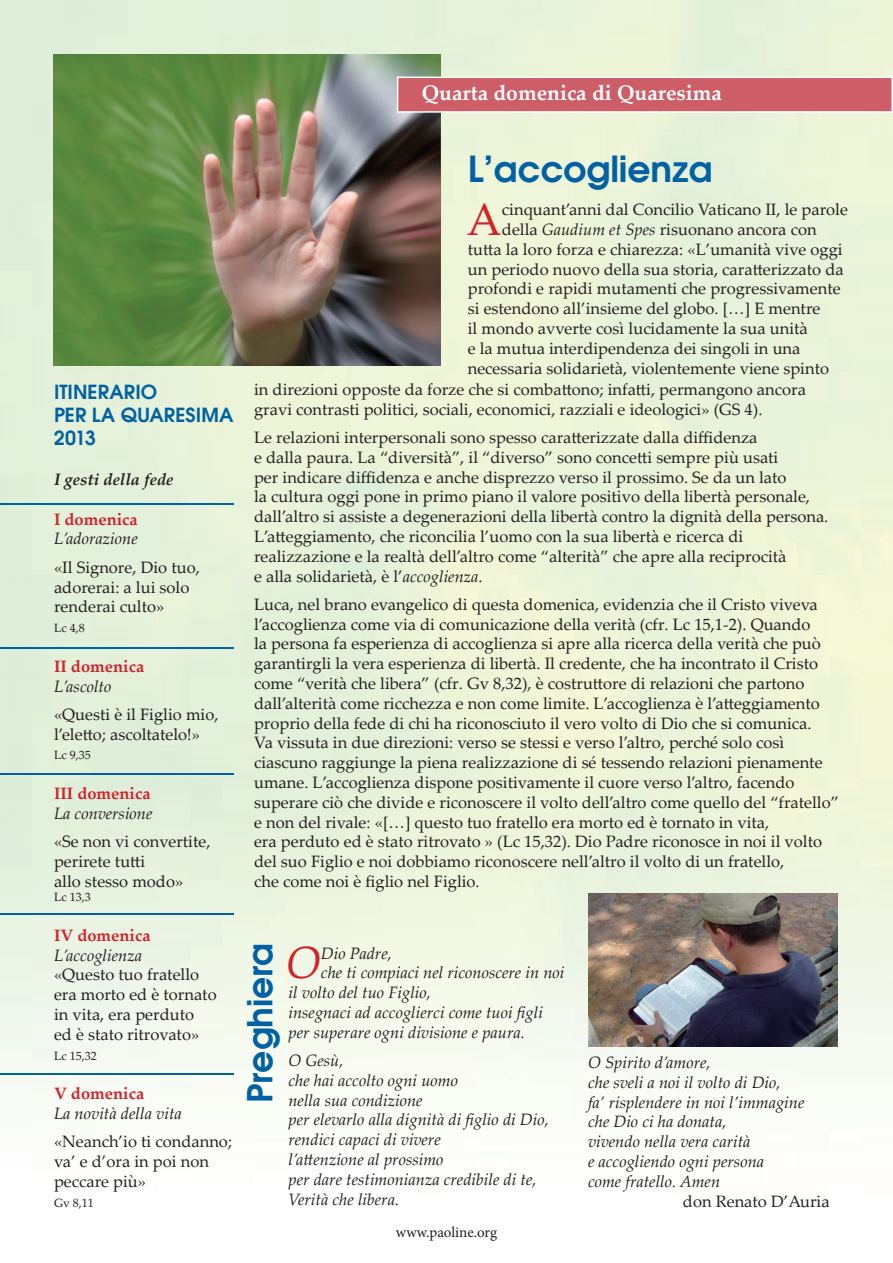
<style>
.page{position:relative;width:893px;height:1263px;background:#fff}
.page>*{position:absolute;margin:0;border:0;box-sizing:border-box;transform-origin:0 0}
.t1{font:italic 45.15px "Palatino Linotype";color:#d1232a}
.t2{font:45px "Palatino Linotype";color:#d1232a}
.t3{font:600 36px "Avant Garde";color:#0161a2}
.t4{font:600 34.5px "Avant Garde";color:#0161a2}
.t5{font:700 21px "Palatino Linotype";color:#fff}
.t6{font:600 19.5px/23.4px "Avant Garde";letter-spacing:.005em;color:#0161a2}
.t7{font:16.5px/19.8px "Palatino Linotype";color:#231f20}
.t8{font:italic 16.5px/19.8px "Palatino Linotype";color:#231f20}
.t9{font:700 16.5px "Palatino Linotype";color:#d1232a}
.t10{font:italic 700 16.5px "Palatino Linotype";color:#231f20}
.t11{font:15px "Minion Pro";color:#231f20}
.t12{font:12px "Palatino Linotype";color:#231f20}
.s1{font-style:italic}
</style>
<div class="page">
<img style="left:0;top:0;width:893px;height:1096px">
<img style="left:53px;top:54px;width:387px;height:312px">
<hr style="left:0;top:647px;width:233px;height:2px;background:#0161a2">
<hr style="left:0;top:773px;width:233px;height:2px;background:#0161a2">
<hr style="left:0;top:912px;width:234px;height:2px;background:#0161a2">
<hr style="left:0;top:1073px;width:233px;height:2px;background:#0161a2">
<div style="left:398px;top:77px;width:494px;height:35px;background:#cd5e67"></div>
<div style="left:397px;top:77px;width:496px;height:36px;border:2px solid #fff"></div>
<img style="left:588px;top:893px;width:250px;height:153px">
<hr style="left:0;top:503px;width:233px;height:2px;background:#0161a2">
<p class="t5" style="left:422px;top:78px;width:302px">Quarta domenica di Quaresima</p>
<p class="t6" style="left:54px;top:380px;width:181px">ITINERARIO<br>PER LA QUARESIMA<br>2013</p>
<p class="t10" style="left:54px;top:468px;width:121px">I gesti della fede</p>
<p class="t9" style="left:54px;top:507px;width:85px">I domenica</p>
<p class="t8" style="left:54px;top:528px;width:85px">L’adorazione</p>
<p class="t7" style="left:54px;top:557px;width:147px">«Il Signore, Dio tuo, adorerai: a lui solo renderai culto»</p>
<p class="t12" style="left:54px;top:619px;width:32px">Lc 4,8</p>
<p class="t9" style="left:54px;top:654px;width:92px">II domenica</p>
<p class="t8" style="left:54px;top:675px;width:59px">L’ascolto</p>
<p class="t7" style="left:54px;top:704px;width:166px">«Questi è il Figlio mio, l’eletto; ascoltatelo!»</p>
<p class="t12" style="left:54px;top:747px;width:38px">Lc 9,35</p>
<p class="t9" style="left:54px;top:782px;width:98px">III domenica</p>
<p class="t8" style="left:54px;top:803px;width:100px">La conversione</p>
<p class="t7" style="left:54px;top:831px;width:158px">«Se non vi convertite, perirete tutti<br>allo stesso modo»</p>
<p class="t12" style="left:54px;top:888px;width:38px">Lc 13,3</p>
<p class="t9" style="left:54px;top:923px;width:98px">IV domenica</p>
<p class="t8" style="left:54px;top:944px;width:90px">L’accoglienza</p>
<p class="t7" style="left:54px;top:964px;width:164px">«Questo tuo fratello era morto ed è tornato in vita, era perduto<br>ed è stato ritrovato»</p>
<p class="t12" style="left:54px;top:1047px;width:44px">Lc 15,32</p>
<p class="t9" style="left:54px;top:1082px;width:92px">V domenica</p>
<p class="t8" style="left:54px;top:1103px;width:129px">La novità della vita</p>
<p class="t7" style="left:54px;top:1131px;width:180px">«Neanch’io ti condanno; va’ e d’ora in poi non peccare più»</p>
<p class="t12" style="left:54px;top:1194px;width:41px">Gv 8,11</p>
<h3 class="t3" style="left:468px;top:145px;width:246px">L’ACCOGLIENZA</h3>
<h2 class="t2" style="left:467px;top:188px;width:36px">A</h2>
<p class="t7" style="left:502px;top:199px;width:347px">cinquant’anni dal Concilio Vaticano II, le parole</p>
<p class="t7" style="left:502px;top:219px;width:316px">della <span class="s1">Gaudium et Spes</span> risuonano ancora con</p>
<p class="t7" style="left:468px;top:239px;width:376px">tutta la loro forza e chiarezza: «L’umanità vive oggi</p>
<p class="t7" style="left:468px;top:258px;width:377px">un periodo nuovo della sua storia, caratterizzato da</p>
<p class="t7" style="left:468px;top:278px;width:374px">profondi e rapidi mutamenti che progressivamente</p>
<p class="t7" style="left:468px;top:298px;width:354px">si estendono all’insieme del globo. […] E mentre</p>
<p class="t7" style="left:468px;top:318px;width:341px">il mondo avverte così lucidamente la sua unità</p>
<p class="t7" style="left:468px;top:338px;width:334px">e la mutua interdipendenza dei singoli in una</p>
<p class="t7" style="left:468px;top:357px;width:363px">necessaria solidarietà, violentemente viene spinto</p>
<p class="t7" style="left:254px;top:379px;width:553px">in direzioni opposte da forze che si combattono; infatti, permangono ancora</p>
<p class="t7" style="left:254px;top:398px;width:510px">gravi contrasti politici, sociali, economici, razziali e ideologici» (GS 4).</p>
<p class="t7" style="left:254px;top:427px;width:576px">Le relazioni interpersonali sono spesso caratterizzate dalla diffidenza<br>e dalla paura. La “diversità”, il “diverso” sono concetti sempre più usati<br>per indicare diffidenza e anche disprezzo verso il prossimo. Se da un lato<br>la cultura oggi pone in primo piano il valore positivo della libertà personale, dall’altro si assiste a degenerazioni della libertà contro la dignità della persona.<br>L’atteggiamento, che riconcilia l’uomo con la sua libertà e ricerca di realizzazione e la realtà dell’altro come “alterità” che apre alla reciprocità<br>e alla solidarietà, è l’<span class="s1">accoglienza</span>.</p>
<p class="t7" style="left:254px;top:594px;width:586px">Luca, nel brano evangelico di questa domenica, evidenzia che il Cristo viveva l’accoglienza come via di comunicazione della verità (cfr. Lc 15,1-2). Quando<br>la persona fa esperienza di accoglienza si apre alla ricerca della verità che può garantirgli la vera esperienza di libertà. Il credente, che ha incontrato il Cristo come “verità che libera” (cfr. Gv 8,32), è costruttore di relazioni che partono dall’alterità come ricchezza e non come limite. L’accoglienza è l’atteggiamento proprio della fede di chi ha riconosciuto il vero volto di Dio che si comunica.<br>Va vissuta in due direzioni: verso se stessi e verso l’altro, perché solo così ciascuno raggiunge la piena realizzazione di sé tessendo relazioni pienamente umane. L’accoglienza dispone positivamente il cuore verso l’altro, facendo superare ciò che divide e riconoscere il volto dell’altro come quello del “fratello” e non del rivale: «[…] questo tuo fratello era morto ed è tornato in vita,<br>era perduto ed è stato ritrovato » (Lc 15,32). Dio Padre riconosce in noi il volto del suo Figlio e noi dobbiamo riconoscere nell’altro il volto di un fratello,<br>che come noi è figlio nel Figlio.</p>
<h3 class="t4" style="left:237px;top:1103px;width:162px;rotate:-90deg">PREGHIERA</h3>
<h1 class="t1" style="left:286px;top:931px;width:37px">O</h1>
<p class="t8" style="left:321px;top:942px;width:72px">Dio Padre,</p>
<p class="t8" style="left:321px;top:962px;width:245px">che ti compiaci nel riconoscere in noi</p>
<p class="t8" style="left:288px;top:982px;width:144px">il volto del tuo Figlio,</p>
<p class="t8" style="left:288px;top:1002px;width:256px">insegnaci ad accoglierci come tuoi figli</p>
<p class="t8" style="left:288px;top:1021px;width:238px">per superare ogni divisione e paura.</p>
<p class="t8" style="left:288px;top:1050px;width:262px">O Gesù,<br>che hai accolto ogni uomo<br>nella sua condizione<br>per elevarlo alla dignità di figlio di Dio, rendici capaci di vivere<br>l’attenzione al prossimo<br>per dare testimonianza credibile di te,<br>Verità che libera.</p>
<p class="t8" style="left:588px;top:1052px;width:218px">O Spirito d’amore,<br>che sveli a noi il volto di Dio,<br>fa’ risplendere in noi l’immagine che Dio ci ha donata,<br>vivendo nella vera carità<br>e accogliendo ogni persona<br>come fratello. Amen</p>
<p class="t7" style="left:683px;top:1190px;width:148px">don Renato D’Auria</p>
<p class="t11" style="left:396px;top:1222px;width:103px">www.paoline.org</p>
</div>
